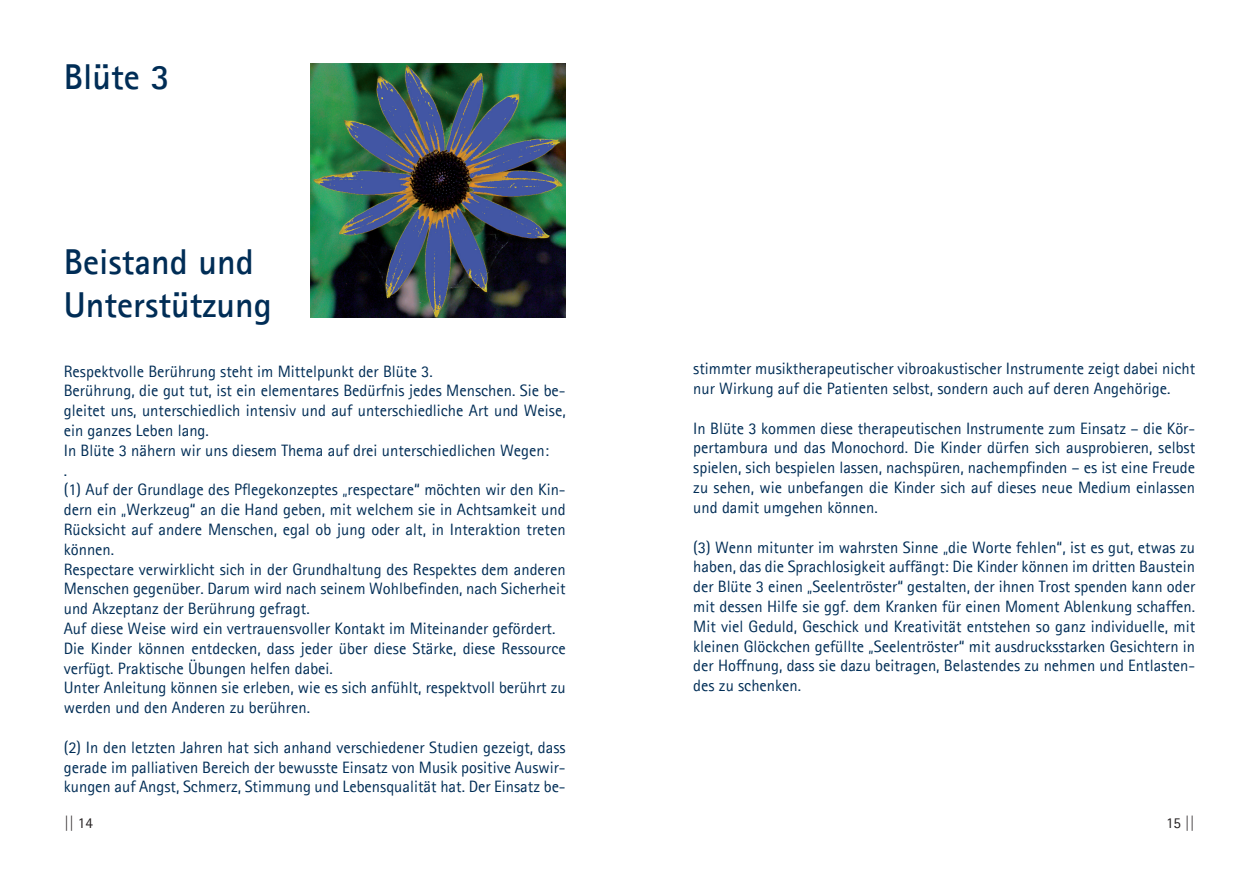
<style>
.page{position:relative;width:1259px;height:893px;background:#fff}
.page>*{position:absolute;margin:0;border:0;box-sizing:border-box;transform-origin:0 0}
.t1{font:700 36px "Agfa Rotis Sans Serif";color:#002d56}
.t2{font:16.5px/19.8px "Agfa Rotis Sans Serif";color:#002d56;text-align:justify}
.t3{font:15px "Agfa Rotis Sans Serif";color:#231f20}
</style>
<div class="page">
<img style="left:311px;top:64px;width:254px;height:254px">
<p class="t1" style="left:64px;top:54px;width:107px">Blüte 3</p>
<p class="t1" style="left:64px;top:239px;width:192px">Beistand und</p>
<p class="t1" style="left:64px;top:282px;width:210px">Unterstützung</p>
<p class="t2" style="left:64px;top:361px;width:370px">Respektvolle Berührung steht im Mittelpunkt der Blüte 3.</p>
<p class="t2" style="left:64px;top:381px;width:503px">Berührung, die gut tut, ist ein elementares Bedürfnis jedes Menschen. Sie be&shy;gleitet uns, unterschiedlich intensiv und auf unterschiedliche Art und Weise, ein ganzes Leben lang.</p>
<p class="t2" style="left:64px;top:440px;width:487px">In Blüte 3 nähern wir uns diesem Thema auf drei unterschiedlichen Wegen:</p>
<p class="t2" style="left:64px;top:460px;width:5px">.</p>
<p class="t2" style="left:64px;top:480px;width:503px">(1) Auf der Grundlage des Pflegekonzeptes „respectare“ möchten wir den Kin&shy;dern ein „Werkzeug“ an die Hand geben, mit welchem sie in Achtsamkeit und Rücksicht auf andere Menschen, egal ob jung oder alt, in Interaktion treten können.</p>
<p class="t2" style="left:64px;top:559px;width:503px">Respectare verwirklicht sich in der Grundhaltung des Respektes dem anderen Menschen gegenüber. Darum wird nach seinem Wohlbefinden, nach Sicherheit und Akzeptanz der Berührung gefragt.</p>
<p class="t2" style="left:64px;top:618px;width:493px">Auf diese Weise wird ein vertrauensvoller Kontakt im Miteinander gefördert.</p>
<p class="t2" style="left:64px;top:638px;width:503px">Die Kinder können entdecken, dass jeder über diese Stärke, diese Ressource verfügt. Praktische Übungen helfen dabei.</p>
<p class="t2" style="left:64px;top:678px;width:503px">Unter Anleitung können sie erleben, wie es sich anfühlt, respektvoll berührt zu werden und den Anderen zu berühren.</p>
<p class="t2" style="left:64px;top:737px;width:503px">(2) In den letzten Jahren hat sich anhand verschiedener Studien gezeigt, dass gerade im palliativen Bereich der bewusste Einsatz von Musik positive Auswir&shy;kungen auf Angst, Schmerz, Stimmung und Lebensqualität hat. Der Einsatz be-</p>
<p class="t2" style="left:693px;top:359px;width:503px">stimmter musiktherapeutischer vibroakustischer Instrumente zeigt dabei nicht nur Wirkung auf die Patienten selbst, sondern auch auf deren Angehörige.</p>
<p class="t2" style="left:693px;top:418px;width:503px">In Blüte 3 kommen diese therapeutischen Instrumente zum Einsatz – die Kör&shy;pertambura und das Monochord. Die Kinder dürfen sich ausprobieren, selbst spielen, sich bespielen lassen, nachspüren, nachempfinden – es ist eine Freude zu sehen, wie unbefangen die Kinder sich auf dieses neue Medium einlassen und damit umgehen können.</p>
<p class="t2" style="left:693px;top:537px;width:503px">(3) Wenn mitunter im wahrsten Sinne „die Worte fehlen“, ist es gut, etwas zu haben, das die Sprachlosigkeit auffängt: Die Kinder können im dritten Baustein der Blüte 3 einen „Seelentröster“ gestalten, der ihnen Trost spenden kann oder mit dessen Hilfe sie ggf. dem Kranken für einen Moment Ablenkung schaffen.<br>Mit viel Geduld, Geschick und Kreativität entstehen so ganz individuelle, mit kleinen Glöckchen gefüllte „Seelentröster“ mit ausdrucksstarken Gesichtern in der Hoffnung, dass sie dazu beitragen, Belastendes zu nehmen und Entlasten&shy;des zu schenken.</p>
<p class="t3" style="left:64px;top:814px;width:30px">|| 14</p>
<p class="t3" style="left:1166px;top:814px;width:30px">15 ||</p>
</div>
